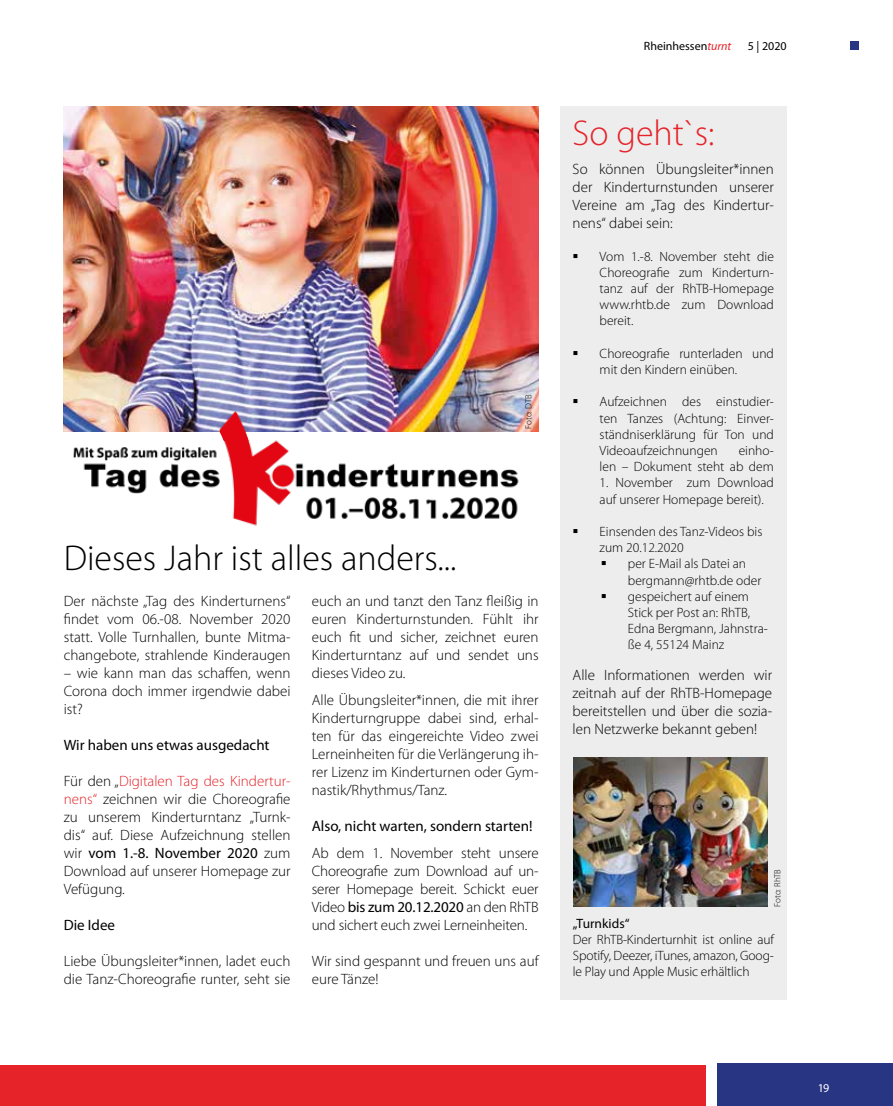
<style>
.page{position:relative;width:893px;height:1106px;background:#fff}
.page>*{position:absolute;margin:0;border:0;box-sizing:border-box;transform-origin:0 0}
.t1{font:300 36px "Myriad Pro";color:#000}
.t2{font:300 36px "Myriad Pro";color:#e52329}
.t3{font:300 15px/18px "Myriad Pro";color:#000;text-align:justify}
.t4{font:15px "Myriad Pro";color:#000}
.t5{font:300 13.5px/16.2px "Myriad Pro";color:#000}
.t6{font:13.5px "Myriad Pro";color:#000}
.t7{font:12px "Myriad Pro";color:#000}
.t8{font:12px "Myriad Pro";color:#fff}
.t9{font:300 9px "Myriad Pro";letter-spacing:-.005em;color:#000}
.s1{color:#e52329}
.s2{font-weight:400}
.s3{font-style:italic;color:#e52329}
</style>
<div class="page">
<div style="left:850px;top:41px;width:9px;height:9px;background:#283583"></div>
<div style="left:718px;top:1063px;width:175px;height:43px;background:#283583"></div>
<div style="left:0;top:1065px;width:706px;height:41px;background:#e52329"></div>
<img style="left:64px;top:106px;width:475px;height:325px">
<div style="left:560px;top:106px;width:227px;height:893px;background:#ededed"></div>
<img style="left:573px;top:757px;width:195px;height:149px">
<img style="left:64px;top:409px;width:474px;height:117px">
<p class="t9" style="left:523px;top:429px;width:36px;rotate:-90deg">Foto: DTB</p>
<h1 class="t1" style="left:64px;top:538px;width:394px">Dieses Jahr ist alles anders...</h1>
<p class="t3" style="left:64px;top:592px;width:228px">Der nächste „Tag des Kinderturnens“ findet vom 06.-08. November 2020 statt. Volle Turnhallen, bunte Mitma&shy;changebote, strahlende Kinderaugen</p>
<p class="t3" style="left:64px;top:664px;width:228px">– wie kann man das schaffen, wenn Corona doch immer irgendwie dabei ist?</p>
<p class="t4" style="left:64px;top:735px;width:207px">Wir haben uns etwas ausgedacht</p>
<p class="t3" style="left:64px;top:772px;width:228px">Für den „<span class="s1">Digitalen Tag des Kindertur&shy;nens“</span> zeichnen wir die Choreografie zu unserem Kinderturntanz „Turnk&shy;dis“ auf. Diese Aufzeichnung stellen wir <span class="s2">vom 1.-8. November 2020</span> zum Download auf unserer Homepage zur Vefügung.</p>
<p class="t4" style="left:64px;top:915px;width:53px">Die Idee</p>
<p class="t3" style="left:64px;top:952px;width:228px">Liebe Übungsleiter*innen, ladet euch die Tanz-Choreografie runter, seht sie</p>
<p class="t3" style="left:312px;top:592px;width:228px">euch an und tanzt den Tanz fleißig in euren Kinderturnstunden. Fühlt ihr euch fit und sicher, zeichnet euren Kinderturntanz auf und sendet uns dieses Video zu.</p>
<p class="t3" style="left:312px;top:691px;width:228px">Alle Übungsleiter*innen, die mit ihrer Kinderturngruppe dabei sind, erhal&shy;ten für das eingereichte Video zwei Lerneinheiten für die Verlängerung ih&shy;rer Lizenz im Kinderturnen oder Gym&shy;nastik/Rhythmus/Tanz.</p>
<p class="t4" style="left:312px;top:816px;width:222px">Also, nicht warten, sondern starten!</p>
<p class="t3" style="left:312px;top:844px;width:228px">Ab dem 1. November steht unsere Choreografie zum Download auf un&shy;serer Homepage bereit. Schickt euer Video <span class="s2">bis zum 20.12.2020</span> an den RhTB und sichert euch zwei Lerneinheiten.</p>
<p class="t3" style="left:312px;top:952px;width:228px">Wir sind gespannt und freuen uns auf eure Tänze!</p>
<p class="t7" style="left:644px;top:39px;width:89px">Rheinhessen<span class="s3">turnt</span></p>
<p class="t7" style="left:748px;top:38px;width:40px">5 | 2020</p>
<h1 class="t2" style="left:573px;top:113px;width:143px">So geht`s:</h1>
<p class="t3" style="left:573px;top:160px;width:203px">So können Übungsleiter*innen der Kinderturnstunden unserer Vereine am „Tag des Kindertur&shy;nens“ dabei sein:</p>
<p class="t5" style="left:600px;top:248px;width:176px;text-align:justify">Vom 1.-8. November steht die Choreografie zum Kinderturn&shy;tanz auf der RhTB-Homepage www.rhtb.de zum Download bereit.</p>
<p class="t5" style="left:600px;top:345px;width:176px">Choreografie runterladen und mit den Kindern einüben.</p>
<p class="t5" style="left:600px;top:394px;width:176px;text-align:justify">Aufzeichnen des einstudier&shy;ten Tanzes (Achtung: Einver&shy;ständniserklärung für Ton und Videoaufzeichnungen</p>
<p class="t5" style="left:600px;top:442px;width:176px;text-align:right">einho-<br>len – Dokument steht ab dem</p>
<p class="t5" style="left:600px;top:475px;width:176px">1. November zum Download auf unserer Homepage bereit).</p>
<p class="t5" style="left:600px;top:523px;width:164px">Einsenden des Tanz-Videos bis zum 20.12.2020</p>
<p class="t5" style="left:628px;top:556px;width:141px">per E-Mail als Datei an bergmann@rhtb.de oder gespeichert auf einem<br>Stick per Post an: RhTB,<br>Edna Bergmann, Jahnstra&shy;ße 4, 55124 Mainz</p>
<p class="t3" style="left:573px;top:666px;width:201px">Alle Informationen werden wir zeitnah auf der RhTB-Homepage bereitstellen und über die sozia&shy;len Netzwerke bekannt geben!</p>
<p class="t9" style="left:773px;top:906px;width:39px;rotate:-90deg">Foto: RhTB</p>
<p class="t6" style="left:573px;top:915px;width:58px">„Turnkids“</p>
<p class="t5" style="left:573px;top:931px;width:203px;text-align:justify">Der RhTB-Kinderturnhit ist online auf Spotify, Deezer, iTunes, amazon, Goog&shy;le Play und Apple Music erhältlich</p>
<p class="t8" style="left:818px;top:1080px;width:13px">19</p>
</div>
